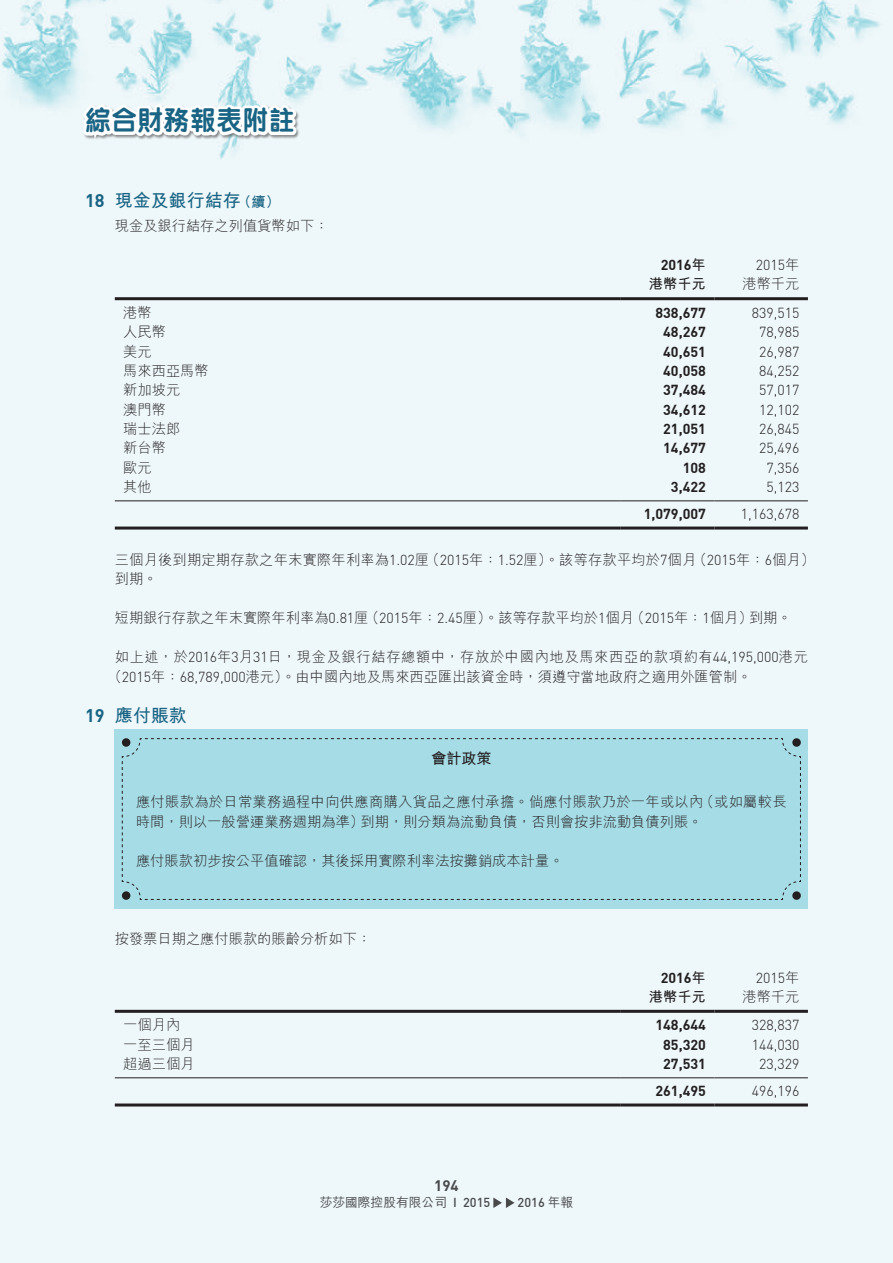
<style>
.page{position:relative;width:893px;height:1263px;background:#eef7fa}
.page>*{position:absolute;margin:0;border:0;box-sizing:border-box;transform-origin:0 0}
.t1{font:800 27px "M Yuen HK";letter-spacing:.025em;color:#196484;scale:.95 1}
.t2{font:700 18px "M Hei HK";color:#196484}
.t3{font:700 15px "M Hei HK";color:#231f20}
.t4{font:15px "DIN Bold";color:#231f20}
.t5{font:300 14.25px/19.5px "M Hei HK";color:#231f20}
.t6{font:14.25px "DIN Light";color:#231f20}
.t7{font:14.25px "DIN Bold";color:#231f20}
.t8{font:300 14.25px/19.5px "M Hei HK";letter-spacing:.02em;color:#231f20}
.t9{font:700 14.25px "M Hei HK";color:#231f20}
.t10{font:500 12.75px "M Hei HK";color:#231f20}
.t11{font:12.75px "DIN Medium";color:#231f20}
.s1{font-family:"DIN Bold";font-weight:400}
.s2{font-size:14.25px}
.s3{font-family:"M Hei HK";font-weight:700}
.s4{font-family:"M Hei HK";font-weight:300}
.s5{font-family:"DIN Light";font-weight:400}
.s6{font-family:"DIN Medium";font-weight:400}
.s7{font-family:"M Hei HK";font-weight:500}
</style>
<div class="page">
<svg style="left:493px;top:1197px;width:22px;height:11px"></svg>
<svg style="left:78px;top:0;width:221px;height:145px"></svg>
<hr style="left:115px;top:297px;width:506px;height:3px;background:#231f20">
<hr style="left:621px;top:297px;width:93px;height:3px;background:#231f20">
<hr style="left:714px;top:297px;width:94px;height:3px;background:#231f20">
<hr style="left:115px;top:500px;width:506px;height:1px;background:#231f20">
<hr style="left:621px;top:500px;width:93px;height:1px;background:#231f20">
<hr style="left:714px;top:500px;width:94px;height:1px;background:#231f20">
<hr style="left:115px;top:526px;width:506px;height:3px;background:#231f20">
<hr style="left:621px;top:526px;width:93px;height:3px;background:#231f20">
<hr style="left:714px;top:526px;width:94px;height:3px;background:#231f20">
<div style="left:115px;top:729px;width:693px;height:179px;background:#a6dce6"></div>
<svg style="left:122px;top:738px;width:679px;height:162px"></svg>
<div style="left:122px;top:738px;width:8px;height:9px;background:#231f20;border-radius:50%"></div>
<div style="left:792px;top:738px;width:9px;height:9px;background:#231f20;border-radius:50%"></div>
<div style="left:122px;top:891px;width:8px;height:9px;background:#231f20;border-radius:50%"></div>
<div style="left:792px;top:891px;width:9px;height:9px;background:#231f20;border-radius:50%"></div>
<hr style="left:115px;top:1010px;width:506px;height:3px;background:#231f20">
<hr style="left:621px;top:1010px;width:93px;height:3px;background:#231f20">
<hr style="left:714px;top:1010px;width:94px;height:3px;background:#231f20">
<hr style="left:115px;top:1077px;width:506px;height:1px;background:#231f20">
<hr style="left:621px;top:1077px;width:93px;height:1px;background:#231f20">
<hr style="left:714px;top:1077px;width:94px;height:1px;background:#231f20">
<hr style="left:115px;top:1103px;width:506px;height:3px;background:#231f20">
<hr style="left:621px;top:1103px;width:93px;height:3px;background:#231f20">
<hr style="left:714px;top:1103px;width:94px;height:3px;background:#231f20">
<h1 class="t1" style="left:85px;top:101px;width:222px">綜合財務報表附註</h1>
<p class="t2" style="left:85px;top:188px;width:196px"><span class="s1">18</span> 現金及銀行結存<span class="s2">（續）</span></p>
<p class="t5" style="left:115px;top:216px;width:215px">現金及銀行結存之列值貨幣如下：</p>
<p class="t7" style="left:661px;top:256px;width:47px">2016<span class="s3">年</span></p>
<p class="t6" style="left:756px;top:256px;width:45px">2015<span class="s4">年</span></p>
<p class="t9" style="left:649px;top:274px;width:58px">港幣千元</p>
<p class="t5" style="left:742px;top:274px;width:58px">港幣千元</p>
<p class="t5" style="left:123px;top:302px;width:30px">港幣</p>
<p class="t7" style="left:655px;top:303px;width:52px">838,677</p>
<p class="t6" style="left:752px;top:304px;width:49px">839,515</p>
<p class="t5" style="left:123px;top:322px;width:44px">人民幣</p>
<p class="t7" style="left:663px;top:323px;width:44px">48,267</p>
<p class="t6" style="left:759px;top:323px;width:42px">78,985</p>
<p class="t5" style="left:123px;top:341px;width:30px">美元</p>
<p class="t7" style="left:663px;top:342px;width:44px">40,651</p>
<p class="t6" style="left:759px;top:343px;width:42px">26,987</p>
<p class="t5" style="left:123px;top:360px;width:87px">馬來西亞馬幣</p>
<p class="t7" style="left:663px;top:361px;width:44px">40,058</p>
<p class="t6" style="left:759px;top:362px;width:42px">84,252</p>
<p class="t5" style="left:123px;top:380px;width:58px">新加坡元</p>
<p class="t7" style="left:663px;top:381px;width:44px">37,484</p>
<p class="t6" style="left:759px;top:381px;width:42px">57,017</p>
<p class="t5" style="left:123px;top:399px;width:44px">澳門幣</p>
<p class="t7" style="left:663px;top:400px;width:44px">34,612</p>
<p class="t6" style="left:759px;top:401px;width:42px">12,102</p>
<p class="t5" style="left:123px;top:418px;width:58px">瑞士法郎</p>
<p class="t7" style="left:663px;top:420px;width:44px">21,051</p>
<p class="t6" style="left:759px;top:420px;width:42px">26,845</p>
<p class="t5" style="left:123px;top:438px;width:44px">新台幣</p>
<p class="t7" style="left:663px;top:439px;width:44px">14,677</p>
<p class="t6" style="left:759px;top:440px;width:42px">25,496</p>
<p class="t5" style="left:123px;top:457px;width:30px">歐元</p>
<p class="t7" style="left:683px;top:458px;width:25px">108</p>
<p class="t6" style="left:766px;top:459px;width:34px">7,356</p>
<p class="t5" style="left:123px;top:477px;width:30px">其他</p>
<p class="t7" style="left:671px;top:478px;width:36px">3,422</p>
<p class="t6" style="left:766px;top:478px;width:34px">5,123</p>
<p class="t7" style="left:644px;top:504px;width:64px">1,079,007</p>
<p class="t6" style="left:741px;top:505px;width:60px">1,163,678</p>
<p class="t5" style="left:115px;top:549px;width:702px">三個月後到期定期存款之年末實際年利率為<span class="s5">1.02</span>厘（<span class="s5">2015</span>年：<span class="s5">1.52</span>厘）。該等存款平均於<span class="s5">7</span>個月（<span class="s5">2015</span>年：<span class="s5">6</span>個月）到期。</p>
<p class="t5" style="left:115px;top:608px;width:678px">短期銀行存款之年末實際年利率為<span class="s5">0.81</span>厘（<span class="s5">2015</span>年：<span class="s5">2.45</span>厘）。該等存款平均於<span class="s5">1</span>個月（<span class="s5">2015</span>年：<span class="s5">1</span>個月）到期。</p>
<p class="t5" style="left:108px;top:647px;width:702px;text-indent:7px">如上述，於<span class="s5">2016</span>年<span class="s5">3</span>月<span class="s5">31</span>日，現金及銀行結存總額中，存放於中國內地及馬來西亞的款項約有<span class="s5">44,195,000</span>港元（<span class="s5">2015</span>年：<span class="s5">68,789,000</span>港元）。由中國內地及馬來西亞匯出該資金時，須遵守當地政府之適用外匯管制。</p>
<p class="t2" style="left:85px;top:703px;width:103px"><span class="s1">19</span> 應付賬款</p>
<p class="t3" style="left:431px;top:748px;width:61px">會計政策</p>
<p class="t8" style="left:136px;top:792px;width:652px">應付賬款為於日常業務過程中向供應商購入貨品之應付承擔。倘應付賬款乃於一年或以內（或如屬較長時間，則以一般營運業務週期為準）到期，則分類為流動負債，否則會按非流動負債列賬。</p>
<p class="t5" style="left:136px;top:850px;width:429px">應付賬款初步按公平值確認，其後採用實際利率法按攤銷成本計量。</p>
<p class="t5" style="left:115px;top:928px;width:258px">按發票日期之應付賬款的賬齡分析如下：</p>
<p class="t7" style="left:661px;top:968px;width:47px">2016<span class="s3">年</span></p>
<p class="t6" style="left:756px;top:969px;width:45px">2015<span class="s4">年</span></p>
<p class="t9" style="left:649px;top:986px;width:58px">港幣千元</p>
<p class="t5" style="left:742px;top:986px;width:58px">港幣千元</p>
<p class="t5" style="left:123px;top:1015px;width:58px">一個月內</p>
<p class="t7" style="left:655px;top:1016px;width:52px">148,644</p>
<p class="t6" style="left:752px;top:1016px;width:49px">328,837</p>
<p class="t5" style="left:123px;top:1034px;width:73px">一至三個月</p>
<p class="t7" style="left:663px;top:1035px;width:44px">85,320</p>
<p class="t6" style="left:752px;top:1036px;width:49px">144,030</p>
<p class="t5" style="left:123px;top:1053px;width:73px">超過三個月</p>
<p class="t7" style="left:663px;top:1055px;width:44px">27,531</p>
<p class="t6" style="left:759px;top:1055px;width:42px">23,329</p>
<p class="t7" style="left:655px;top:1081px;width:52px">261,495</p>
<p class="t6" style="left:752px;top:1082px;width:49px">496,196</p>
<p class="t4" style="left:434px;top:1175px;width:26px">194</p>
<p class="t10" style="left:320px;top:1193px;width:172px">莎莎國際控股有限公司 <span class="s6">I 2015</span></p>
<p class="t11" style="left:518px;top:1194px;width:57px">2016 <span class="s7">年報</span></p>
</div>
